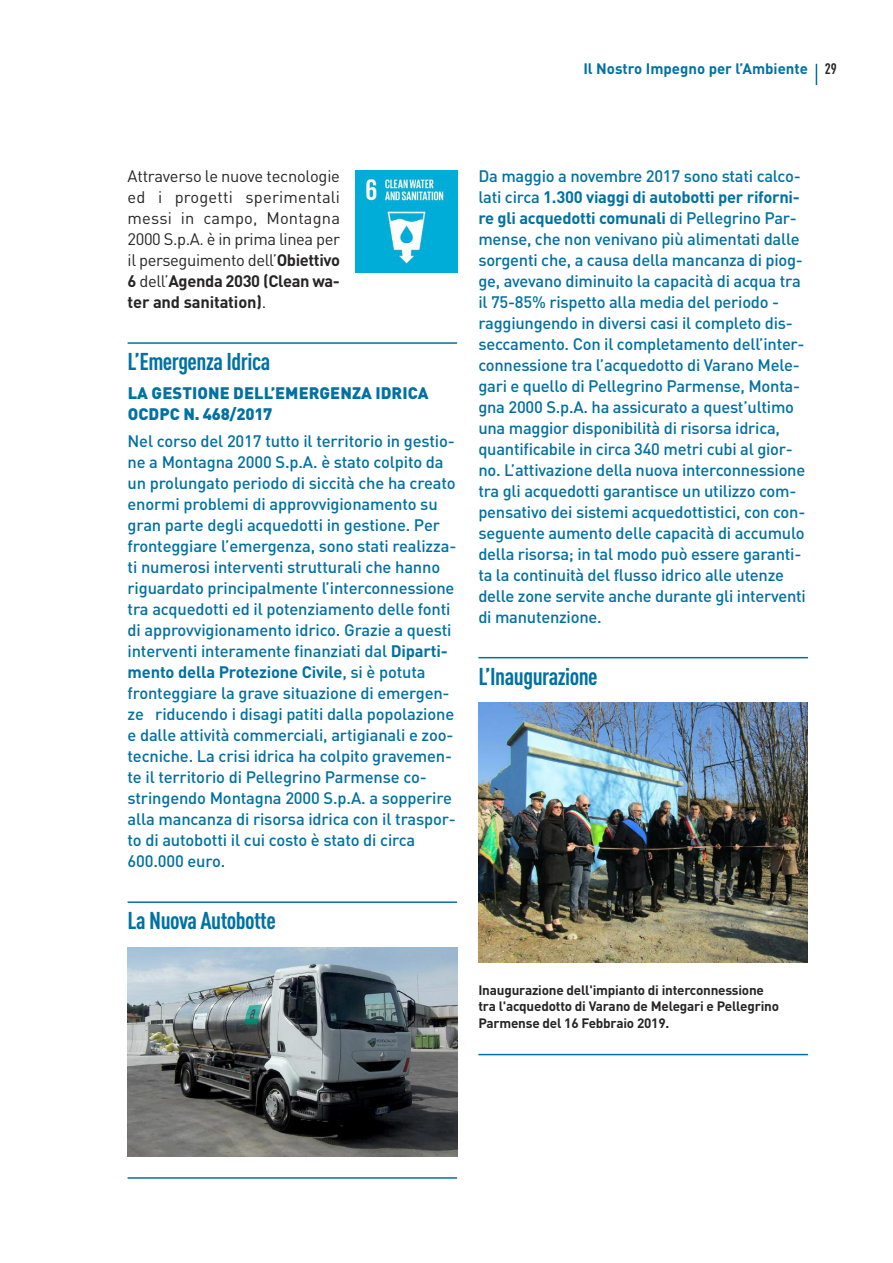
<style>
.page{position:relative;width:893px;height:1263px;background:#fff}
.page>*{position:absolute;margin:0;border:0;box-sizing:border-box;transform-origin:0 0}
.t1{font:700 condensed 24px "DIN Pro";letter-spacing:-.02em;color:#0071a3}
.t2{font:500 16.5px/21px "DIN Pro";letter-spacing:-.015em;color:#0071a3}
.t3{font:16.5px/21px "DIN Pro";letter-spacing:-.025em;color:#272526;text-align:justify}
.t4{font:900 16.5px/21px "DIN Pro";letter-spacing:.005em;color:#0071a3}
.t5{font:700 15px "DIN Pro";color:#0071a3}
.t6{font:700 13.5px/16.5px "DIN Pro";letter-spacing:-.015em;color:#272526}
.s1{font-stretch:condensed;color:#272526}
.s2{font-weight:700}
</style>
<div class="page">
<svg style="left:816px;top:64px;width:1px;height:21px"></svg>
<hr style="left:128px;top:342px;width:329px;height:2px;background:#0071a3">
<hr style="left:128px;top:901px;width:329px;height:2px;background:#0071a3">
<hr style="left:478px;top:657px;width:330px;height:1px;background:#0071a3">
<img style="left:128px;top:947px;width:329px;height:209px">
<img style="left:478px;top:703px;width:330px;height:259px">
<hr style="left:128px;top:1177px;width:329px;height:2px;background:#0071a3">
<hr style="left:478px;top:1054px;width:330px;height:1px;background:#0071a3">
<img style="left:355px;top:170px;width:102px;height:102px">
<p class="t5" style="left:583px;top:64px;width:255px">Il Nostro Impegno per l’Ambiente <span class="s1">29</span></p>
<p class="t3" style="left:128px;top:167px;width:214px">Attraverso le nuove tecnologie ed i progetti sperimentali messi in campo, Montagna 2000 S.p.A. è in prima linea per il perseguimento dell’<span class="s2">Obiettivo 6</span> dell’<span class="s2">Agenda 2030 (Clean wa&shy;ter and sanitation)</span>.</p>
<h1 class="t1" style="left:128px;top:353px;width:144px">L’Emergenza Idrica</h1>
<p class="t4" style="left:128px;top:384px;width:302px">LA GESTIONE DELL’EMERGENZA IDRICA<br>OCDPC N. 468/2017</p>
<p class="t2" style="left:128px;top:433px;width:330px">Nel corso del 2017 tutto il territorio in gestio&shy;ne a Montagna 2000 S.p.A. è stato colpito da un prolungato periodo di siccità che ha creato enormi problemi di approvvigionamento su gran parte degli acquedotti in gestione. Per fronteggiare l’emergenza, sono stati realizza&shy;ti numerosi interventi strutturali che hanno riguardato principalmente l’interconnessione tra acquedotti ed il potenziamento delle fonti di approvvigionamento idrico. Grazie a questi interventi interamente finanziati dal <span class="s2">Diparti&shy;mento della Protezione Civile</span>, si è potuta fronteggiare la grave situazione di emergen&shy;ze riducendo i disagi patiti dalla popolazione e dalle attività commerciali, artigianali e zoo&shy;tecniche. La crisi idrica ha colpito gravemen&shy;te il territorio di Pellegrino Parmense co&shy;stringendo Montagna 2000 S.p.A. a sopperire alla mancanza di risorsa idrica con il traspor&shy;to di autobotti il cui costo è stato di circa 600.000 euro.</p>
<h1 class="t1" style="left:128px;top:912px;width:150px">La Nuova Autobotte</h1>
<p class="t2" style="left:478px;top:167px;width:329px">Da maggio a novembre 2017 sono stati calco&shy;lati circa <span class="s2">1.300 viaggi di autobotti per riforni&shy;re gli acquedotti comunali</span> di Pellegrino Par&shy;mense, che non venivano più alimentati dalle sorgenti che, a causa della mancanza di piog&shy;ge, avevano diminuito la capacità di acqua tra il 75-85% rispetto alla media del periodo - raggiungendo in diversi casi il completo dis&shy;seccamento. Con il completamento dell’inter&shy;connessione tra l’acquedotto di Varano Mele&shy;gari e quello di Pellegrino Parmense, Monta&shy;gna 2000 S.p.A. ha assicurato a quest’ultimo una maggior disponibilità di risorsa idrica, quantificabile in circa 340 metri cubi al gior&shy;no. L’attivazione della nuova interconnessione tra gli acquedotti garantisce un utilizzo com&shy;pensativo dei sistemi acquedottistici, con con&shy;seguente aumento delle capacità di accumulo della risorsa; in tal modo può essere garanti&shy;ta la continuità del flusso idrico alle utenze delle zone servite anche durante gli interventi di manutenzione.</p>
<h1 class="t1" style="left:478px;top:668px;width:121px">L’Inaugurazione</h1>
<p class="t6" style="left:478px;top:983px;width:302px">Inaugurazione dell'impianto di interconnessione tra l'acquedotto di Varano de Melegari e Pellegrino<br>Parmense del 16 Febbraio 2019.</p>
</div>
